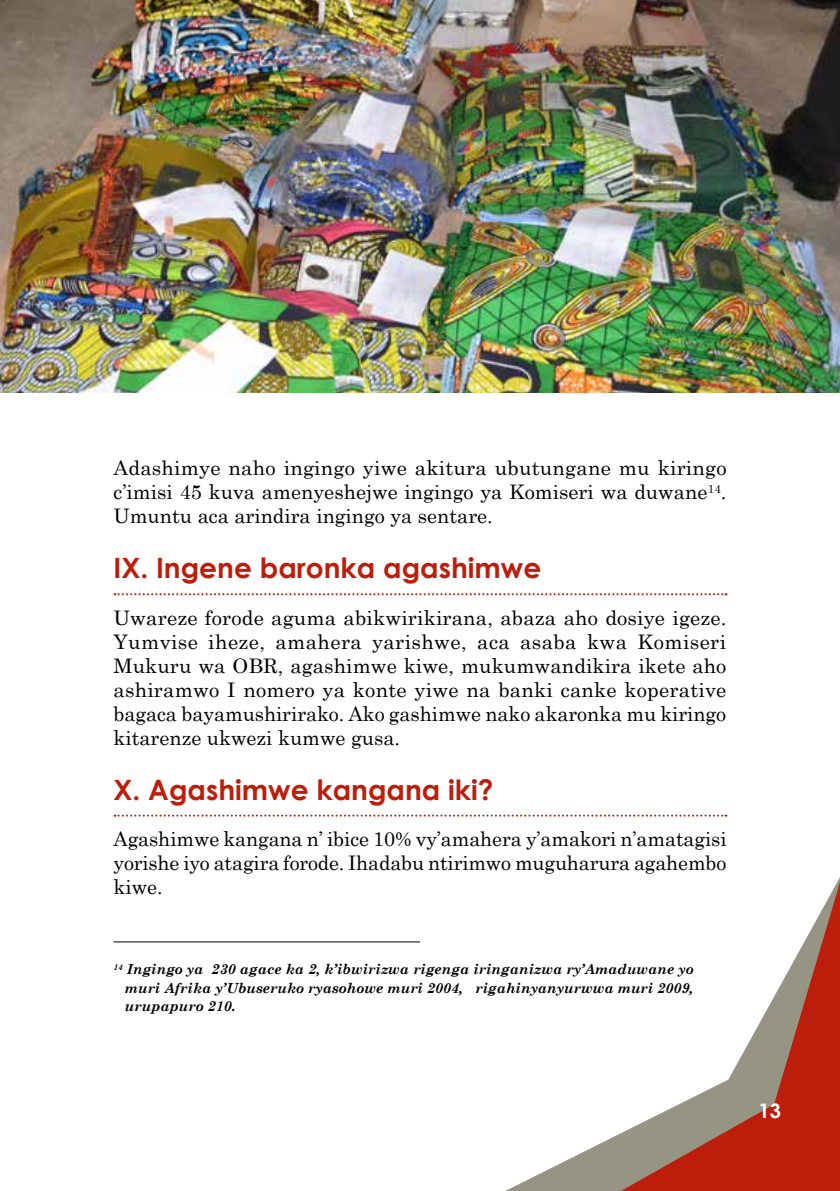
<style>
.page{position:relative;width:840px;height:1191px;background:#fff}
.page>*{position:absolute;margin:0;border:0;box-sizing:border-box;transform-origin:0 0}
.t1{font:700 28px "Century Gothic";color:#bd1e0c}
.t2{font:20px/24px "Century Schoolbook";color:#000;text-align:justify}
.t3{font:700 20px "Century Gothic";color:#fff}
.t4{font:italic 700 14px/18px "Century Schoolbook";color:#000;text-align:justify}
</style>
<div class="page">
<svg style="left:173px;top:814px;width:666px;height:377px"></svg>
<svg style="left:114px;top:593px;width:612px;height:2px"></svg>
<svg style="left:114px;top:814px;width:612px;height:2px"></svg>
<hr style="left:113px;top:941px;width:307px;height:1px;background:#000">
<img style="left:0;top:0;width:839px;height:392px">
<p class="t2" style="left:113px;top:454px;width:614px">Adashimye naho ingingo yiwe akitura ubutungane mu kiringo c’imisi 45 kuva amenyeshejwe ingingo ya Komiseri wa duwane<sup>14</sup>.<br>Umuntu aca arindira ingingo ya sentare.</p>
<h1 class="t1" style="left:113px;top:547px;width:429px">IX. Ingene baronka agashimwe</h1>
<p class="t2" style="left:113px;top:604px;width:614px">Uwareze forode aguma abikwirikirana, abaza aho dosiye igeze.<br>Yumvise iheze, amahera yarishwe, aca asaba kwa Komiseri Mukuru wa OBR, agashimwe kiwe, mukumwandikira ikete aho ashiramwo I nomero ya konte yiwe na banki canke koperative bagaca bayamushirirako. Ako gashimwe nako akaronka mu kiringo kitarenze ukwezi kumwe gusa.</p>
<h1 class="t1" style="left:113px;top:768px;width:381px">X. Agashimwe kangana iki?</h1>
<p class="t2" style="left:113px;top:825px;width:614px">Agashimwe kangana n’ ibice 10% vy’amahera y’amakori n’amatagisi yorishe iyo atagira forode. Ihadabu ntirimwo muguharura agahembo kiwe.</p>
<p class="t4" style="left:125px;top:959px;width:570px;text-indent:-11px"><sup>14</sup> Ingingo ya 230 agace ka 2, k’ibwirizwa rigenga iringanizwa ry’Amaduwane yo muri Afrika y’Ubuseruko ryasohowe muri 2004, rigahinyanyurwwa muri 2009, urupapuro 210.</p>
<p class="t3" style="left:758px;top:1095px;width:24px">13</p>
</div>
